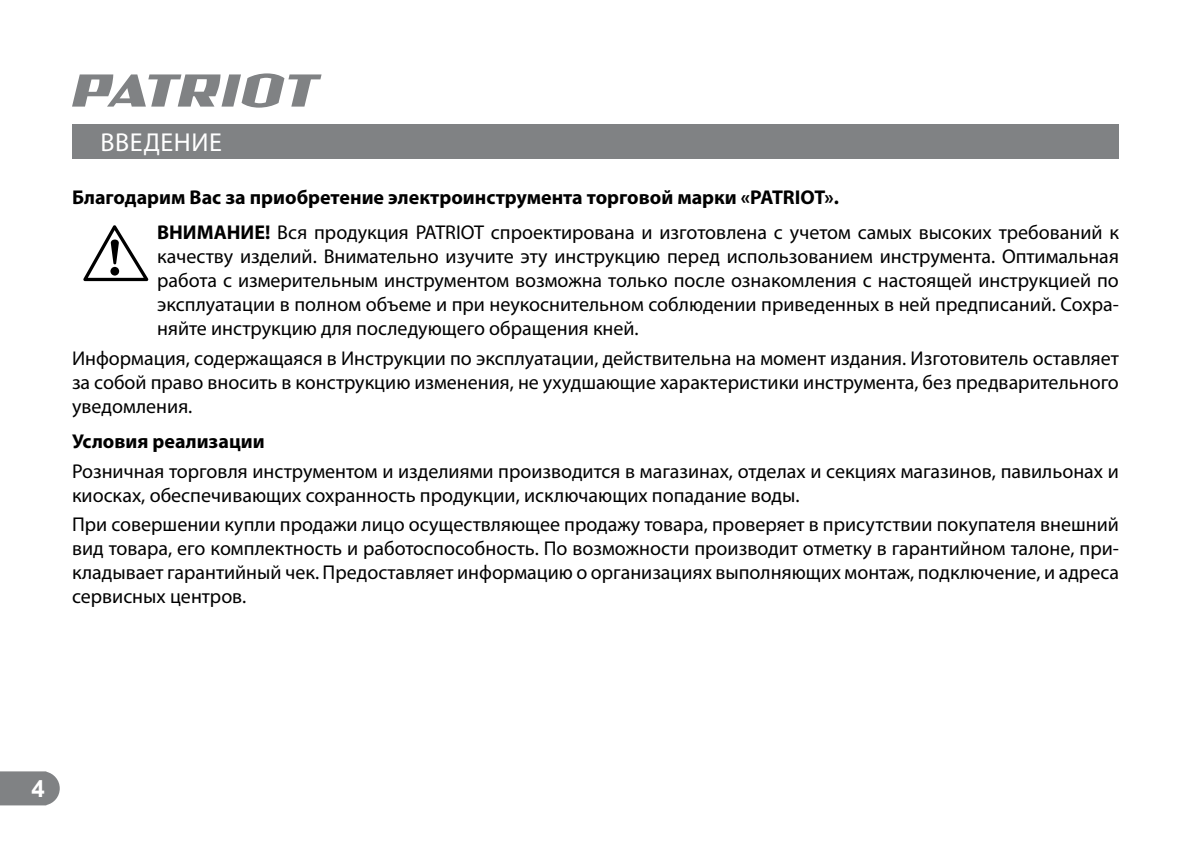
<style>
.page{position:relative;width:1191px;height:842px;background:#fff}
.page>*{position:absolute;margin:0;border:0;box-sizing:border-box;transform-origin:0 0}
.t1{font:26px "Myriad Pro";letter-spacing:.02em;color:#fff}
.t2{font:700 24px "Arial";color:#fff}
.t3{font:20px/24px "Myriad Pro";color:#000;text-align:justify}
.t4{font:700 20px/35.4px "Myriad Pro";color:#000}
.s1{font-weight:400}
</style>
<div class="page">
<svg style="left:0;top:771px;width:60px;height:34px;background:#898b8d"></svg>
<svg style="left:72px;top:73px;width:249px;height:35px"></svg>
<div style="left:72px;top:124px;width:1047px;height:34px;background:#808284"></div>
<svg style="left:83px;top:225px;width:66px;height:56px"></svg>
<h1 class="t1" style="left:101px;top:130px;width:123px">ВВЕДЕНИЕ</h1>
<p class="t4" style="left:157px;top:180px;width:963px;text-indent:-85px">Благодарим Вас за приобретение электроинструмента торговой марки «PATRIOT».<br>ВНИМАНИЕ! <span class="s1">Вся продукция PATRIOT спроектирована и изготовлена с учетом самых высоких требований к</span></p>
<p class="t3" style="left:157px;top:245px;width:963px">качеству изделий. Внимательно изучите эту инструкцию перед использованием инструмента. Оптимальная работа с измерительным инструментом возможна только после ознакомления с настоящей инструкцией по эксплуатации в полном объеме и при неукоснительном соблюдении приведенных в ней предписаний. Сохра&shy;няйте инструкцию для последующего обращения кней.</p>
<p class="t3" style="left:72px;top:347px;width:1048px">Информация, содержащаяся в Инструкции по эксплуатации, действительна на момент издания. Изготовитель оставляет за собой право вносить в конструкцию изменения, не ухудшающие характеристики инструмента, без предварительного уведомления.</p>
<p class="t4" style="left:72px;top:424px;width:194px">Условия реализации</p>
<p class="t3" style="left:72px;top:460px;width:1048px">Розничная торговля инструментом и изделиями производится в магазинах, отделах и секциях магазинов, павильонах и киосках, обеспечивающих сохранность продукции, исключающих попадание воды.</p>
<p class="t3" style="left:72px;top:513px;width:1048px">При совершении купли продажи лицо осуществляющее продажу товара, проверяет в присутствии покупателя внешний вид товара, его комплектность и работоспособность. По возможности производит отметку в гарантийном талоне, при&shy;кладывает гарантийный чек. Предоставляет информацию о организациях выполняющих монтаж, подключение, и адреса сервисных центров.</p>
<p class="t2" style="left:31px;top:775px;width:15px">4</p>
</div>
